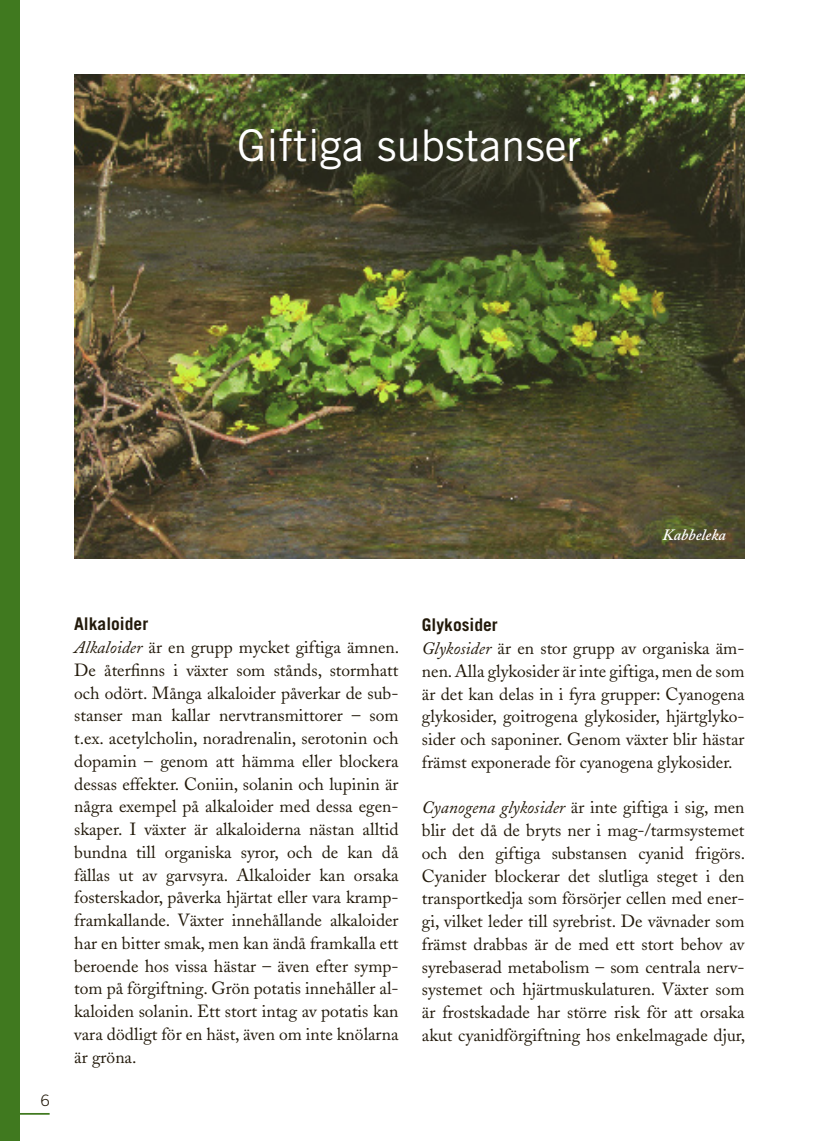
<style>
.page{position:relative;width:819px;height:1141px;background:#fff}
.page>*{position:absolute;margin:0;border:0;box-sizing:border-box;transform-origin:0 0}
.t1{font:43.75px "Trade Gothic";color:#fff}
.t2{font:17.5px/22.8px "Adobe Caslon";color:#22190a;text-align:justify}
.t3{font:700 17.5px "Trade Gothic";color:#22190a}
.t4{font:italic 600 15.75px "Adobe Caslon";color:#fff}
.t5{font:300 15.75px "Trade Gothic";color:#22190a}
.s1{font-style:italic}
</style>
<div class="page">
<div style="left:0;top:0;width:20px;height:1141px;background:#40791f"></div>
<hr style="left:19px;top:1113px;width:31px;height:2px;background:#40791f">
<img style="left:75px;top:75px;width:669px;height:484px">
<h1 class="t1" style="left:237px;top:119px;width:345px">giftiga substanser</h1>
<p class="t4" style="left:662px;top:526px;width:65px">Kabbeleka</p>
<p class="t5" style="left:41px;top:1091px;width:10px">6</p>
<p class="t3" style="left:74px;top:613px;width:75px">Alkaloider</p>
<p class="t2" style="left:74px;top:636px;width:326px"><span class="s1">Alkaloider</span> är en grupp mycket giftiga ämnen.<br>De återfinns i växter som stånds, stormhatt och odört. Många alkaloider påverkar de sub&shy;stanser man kallar nervtransmittorer – som t.ex. acetylcholin, noradrenalin, serotonin och dopamin – genom att hämma eller blockera dessas effekter. Coniin, solanin och lupinin är några exempel på alkaloider med dessa egen&shy;skaper. I växter är alkaloiderna nästan alltid bundna till organiska syror, och de kan då fällas ut av garvsyra. Alkaloider kan orsaka fosterskador, påverka hjärtat eller vara kramp&shy;framkallande. Växter innehållande alkaloider har en bitter smak, men kan ändå framkalla ett beroende hos vissa hästar – även efter symp&shy;tom på förgiftning. Grön potatis innehåller al&shy;kaloiden solanin. Ett stort intag av potatis kan vara dödligt för en häst, även om inte knölarna är gröna.</p>
<p class="t3" style="left:422px;top:614px;width:77px">Glykosider</p>
<p class="t2" style="left:422px;top:637px;width:324px"><span class="s1">Glykosider</span> är en stor grupp av organiska äm&shy;nen. Alla glykosider är inte giftiga, men de som är det kan delas in i fyra grupper: Cyanogena glykosider, goitrogena glykosider, hjärtglyko&shy;sider och saponiner. Genom växter blir hästar främst exponerade för cyanogena glykosider.</p>
<p class="t2" style="left:422px;top:796px;width:325px"><span class="s1">Cyanogena glykosider</span> är inte giftiga i sig, men blir det då de bryts ner i mag-/tarmsystemet och den giftiga substansen cyanid frigörs.<br>Cyanider blockerar det slutliga steget i den transportkedja som försörjer cellen med ener&shy;gi, vilket leder till syrebrist. De vävnader som främst drabbas är de med ett stort behov av syrebaserad metabolism – som centrala nerv&shy;systemet och hjärtmuskulaturen. Växter som är frostskadade har större risk för att orsaka akut cyanidförgiftning hos enkelmagade djur,</p>
</div>
